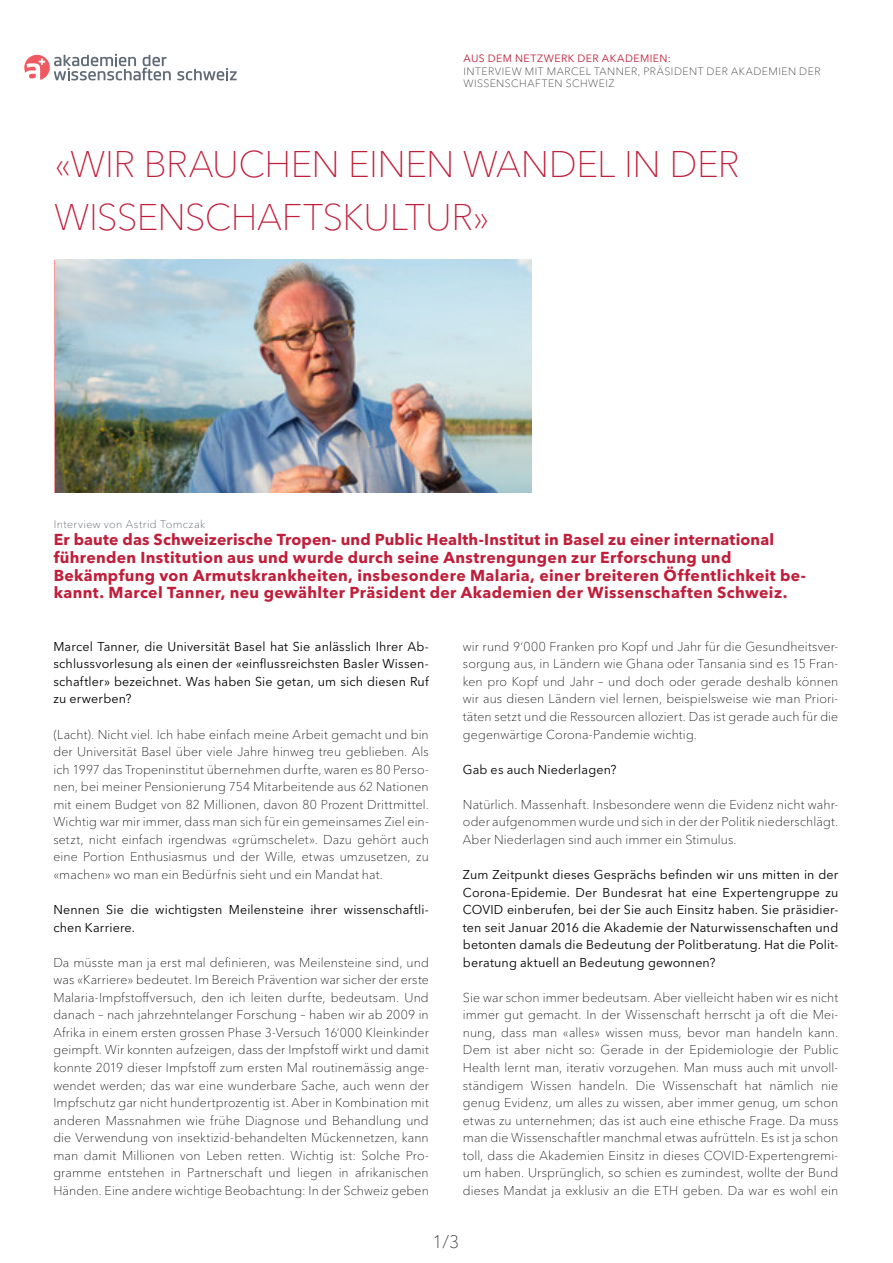
<style>
.page{position:relative;width:893px;height:1263px;background:#fff}
.page>*{position:absolute;margin:0;border:0;box-sizing:border-box;transform-origin:0 0}
.Fliesstext_light_8_7{font:100 36.75px "Avenir Next LT Pro";letter-spacing:-.015em;color:#c11e3a}
.t1{font:100 18px "Avenir Next LT Pro";color:#231f20}
.Lead_11{font:700 15.75px/17.5px "Avenir Next LT Pro";letter-spacing:.025em;color:#c11e3a}
.Fliesstext_light_8_7-2{font:100 12.75px/17.5px "Avenir Next LT Pro";letter-spacing:.01em;color:#000001;text-align:justify}
.Fliesstext_light_8_7-3{font:12.75px/17.5px "Avenir Next LT Pro";letter-spacing:.01em;color:#000001;text-align:justify}
.Haupttitel_regular_3{font:100 10.95px "Avenir Next LT Pro";letter-spacing:.035em;color:#475159}
.t2{font:100 10.5px "Avenir Next LT Pro";letter-spacing:.045em;color:#231f20}
.t3{font:10.5px "Avenir Next LT Pro";letter-spacing:.045em;color:#c11e3a}
</style>
<div class="page">
<img style="left:55px;top:260px;width:477px;height:233px">
<svg style="left:24px;top:54px;width:147px;height:26px"></svg>
<svg style="left:177px;top:68px;width:60px;height:12px"></svg>
<p class="t3" style="left:463px;top:52px;width:209px">AUS DEM NETZWERK DER AKADEMIEN:</p>
<p class="t2" style="left:463px;top:65px;width:359px">INTERVIEW MIT MARCEL TANNER, PRÄSIDENT DER AKADEMIEN DER</p>
<p class="t2" style="left:463px;top:77px;width:153px">WISSENSCHAFTEN SCHWEIZ</p>
<p class="Fliesstext_light_8_7" style="left:54px;top:142px;width:687px">«WIR BRAUCHEN EINEN WANDEL IN DER</p>
<p class="Fliesstext_light_8_7" style="left:54px;top:195px;width:437px">WISSENSCHAFTSKULTUR»</p>
<p class="Haupttitel_regular_3" style="left:54px;top:518px;width:153px">Interview von Astrid Tomczak</p>
<p class="Lead_11" style="left:54px;top:531px;width:722px">Er baute das Schweizerische Tropen- und Public Health-Institut in Basel zu einer international</p>
<p class="Lead_11" style="left:54px;top:549px;width:679px">führenden Institution aus und wurde durch seine Anstrengungen zur Erforschung und</p>
<p class="Lead_11" style="left:54px;top:566px;width:754px">Bekämpfung von Armutskrankheiten, insbesondere Malaria, einer breiteren Öffentlichkeit be&shy;kannt. Marcel Tanner, neu gewählter Präsident der Akademien der Wissenschaften Schweiz.</p>
<p class="Fliesstext_light_8_7-3" style="left:53px;top:637px;width:377px">Marcel Tanner, die Universität Basel hat Sie anlässlich Ihrer Ab&shy;schlussvorlesung als einen der «einflussreichsten Basler Wissen&shy;schaftler» bezeichnet. Was haben Sie getan, um sich diesen Ruf zu erwerben?</p>
<p class="Fliesstext_light_8_7-2" style="left:53px;top:725px;width:377px">(Lacht). Nicht viel. Ich habe einfach meine Arbeit gemacht und bin der Universität Basel über viele Jahre hinweg treu geblieben. Als ich 1997 das Tropeninstitut übernehmen durfte, waren es 80 Perso&shy;nen, bei meiner Pensionierung 754 Mitarbeitende aus 62 Nationen mit einem Budget von 82 Millionen, davon 80 Prozent Drittmittel.<br>Wichtig war mir immer, dass man sich für ein gemeinsames Ziel ein&shy;setzt, nicht einfach irgendwas «grümschelet». Dazu gehört auch eine Portion Enthusiasmus und der Wille, etwas umzusetzen, zu «machen» wo man ein Bedürfnis sieht und ein Mandat hat.</p>
<p class="Fliesstext_light_8_7-3" style="left:53px;top:901px;width:377px">Nennen Sie die wichtigsten Meilensteine ihrer wissenschaftli&shy;chen Karriere.</p>
<p class="Fliesstext_light_8_7-2" style="left:53px;top:953px;width:377px">Da müsste man ja erst mal definieren, was Meilensteine sind, und was «Karriere» bedeutet. Im Bereich Prävention war sicher der erste Malaria-Impfstoffversuch, den ich leiten durfte, bedeutsam. Und danach – nach jahrzehntelanger Forschung – haben wir ab 2009 in Afrika in einem ersten grossen Phase 3-Versuch 16‘000 Kleinkinder geimpft. Wir konnten aufzeigen, dass der Impfstoff wirkt und damit konnte 2019 dieser Impfstoff zum ersten Mal routinemässig ange&shy;wendet werden; das war eine wunderbare Sache, auch wenn der Impfschutz gar nicht hundertprozentig ist. Aber in Kombination mit anderen Massnahmen wie frühe Diagnose und Behandlung und die Verwendung von insektizid-behandelten Mückennetzen, kann man damit Millionen von Leben retten. Wichtig ist: Solche Pro&shy;gramme entstehen in Partnerschaft und liegen in afrikanischen Händen. Eine andere wichtige Beobachtung: In der Schweiz geben</p>
<p class="Fliesstext_light_8_7-2" style="left:463px;top:637px;width:377px">wir rund 9‘000 Franken pro Kopf und Jahr für die Gesundheitsver&shy;sorgung aus, in Ländern wie Ghana oder Tansania sind es 15 Fran&shy;ken pro Kopf und Jahr – und doch oder gerade deshalb können wir aus diesen Ländern viel lernen, beispielsweise wie man Priori&shy;täten setzt und die Ressourcen alloziert. Das ist gerade auch für die gegenwärtige Corona-Pandemie wichtig.</p>
<p class="Fliesstext_light_8_7-3" style="left:463px;top:760px;width:155px">Gab es auch Niederlagen?</p>
<p class="Fliesstext_light_8_7-2" style="left:463px;top:795px;width:377px">Natürlich. Massenhaft. Insbesondere wenn die Evidenz nicht wahr&shy;oder aufgenommen wurde und sich in der der Politik niederschlägt.<br>Aber Niederlagen sind auch immer ein Stimulus.</p>
<p class="Fliesstext_light_8_7-3" style="left:463px;top:866px;width:377px">Zum Zeitpunkt dieses Gesprächs befinden wir uns mitten in der Corona-Epidemie. Der Bundesrat hat eine Expertengruppe zu COVID einberufen, bei der Sie auch Einsitz haben. Sie präsidier&shy;ten seit Januar 2016 die Akademie der Naturwissenschaften und betonten damals die Bedeutung der Politberatung. Hat die Polit&shy;beratung aktuell an Bedeutung gewonnen?</p>
<p class="Fliesstext_light_8_7-2" style="left:463px;top:988px;width:377px">Sie war schon immer bedeutsam. Aber vielleicht haben wir es nicht immer gut gemacht. In der Wissenschaft herrscht ja oft die Mei&shy;nung, dass man «alles» wissen muss, bevor man handeln kann.<br>Dem ist aber nicht so: Gerade in der Epidemiologie der Public Health lernt man, iterativ vorzugehen. Man muss auch mit unvoll&shy;ständigem Wissen handeln. Die Wissenschaft hat nämlich nie genug Evidenz, um alles zu wissen, aber immer genug, um schon etwas zu unternehmen; das ist auch eine ethische Frage. Da muss man die Wissenschaftler manchmal etwas aufrütteln. Es ist ja schon toll, dass die Akademien Einsitz in dieses COVID-Expertengremi&shy;um haben. Ursprünglich, so schien es zumindest, wollte der Bund dieses Mandat ja exklusiv an die ETH geben. Da war es wohl ein</p>
<p class="t1" style="left:432px;top:1230px;width:29px">1/3</p>
</div>
